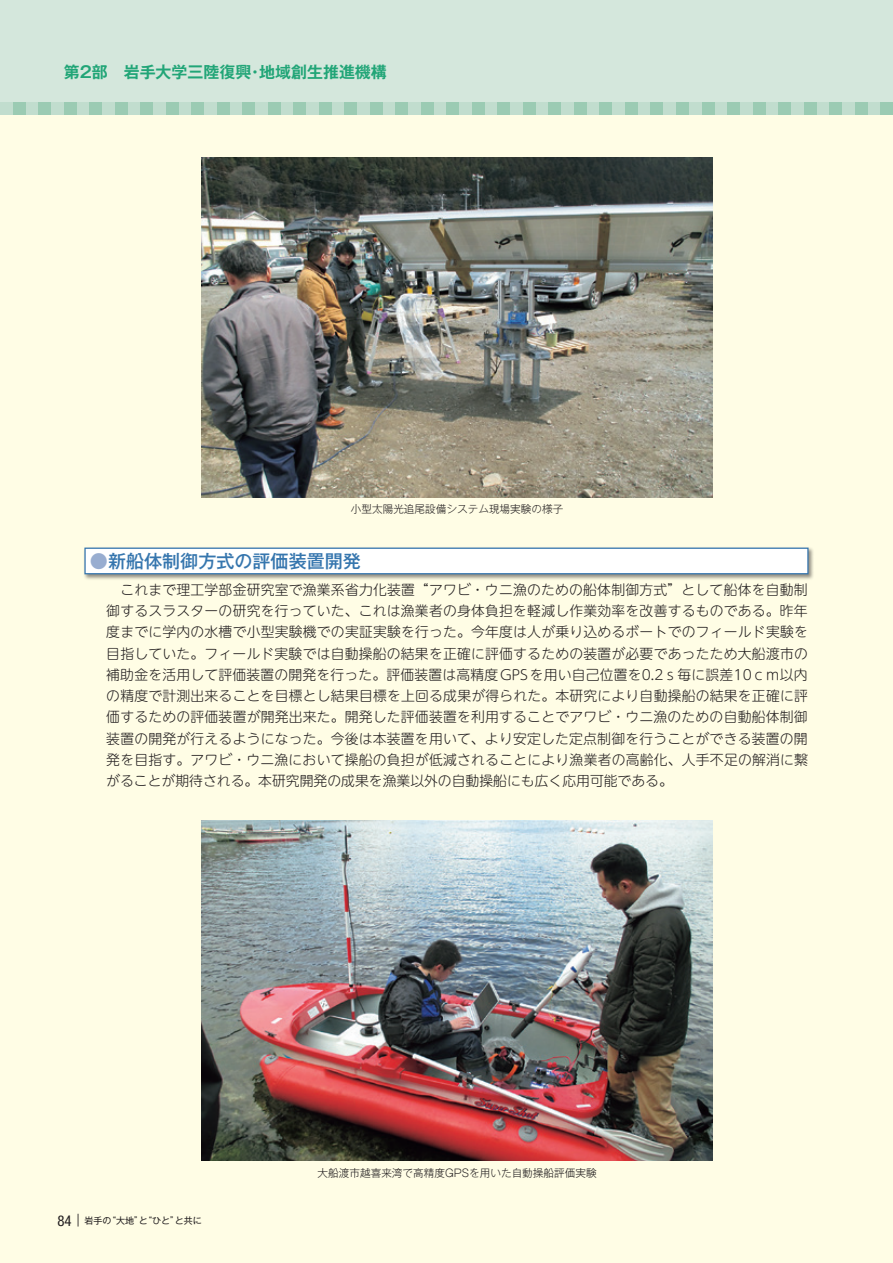
<style>
.page{position:relative;width:893px;height:1263px;background:#fff}
.page>*{position:absolute;margin:0;border:0;box-sizing:border-box;transform-origin:0 0}
.t1{font:500 18px "Gothic MB101 Pro";color:#3676ae}
.t2{font:700 15.9px "Gothic MB101 Pro De";color:#21a577}
.t3{font:300 13.8px/21.3px "UD Shin M Go Pro";color:#231f20;text-align:justify}
.t4{font:300 10.65px "Gothic MB101 Pro";color:#231f20}
.t5{font:9px "Gothic MB101 Pro";color:#231f20}
.s1{color:#98add0}
.s2{font-family:"Helvetica Neue";font-stretch:condensed;font-size:14.85px}
.s3{font-size:12.75px}
</style>
<div class="page">
<div style="left:0;top:115px;width:893px;height:1148px;background:#fffde5"></div>
<div style="left:0;top:0;width:893px;height:115px;background:#d4e7dc"></div>
<div style="left:0;top:102px;width:893px;height:13px;background:#c1ddce"></div>
<div style="left:13px;top:102px;width:13px;height:13px;background:#9bcbb3"></div>
<div style="left:38px;top:102px;width:13px;height:13px;background:#9bcbb3"></div>
<div style="left:191px;top:102px;width:13px;height:13px;background:#9bcbb3"></div>
<div style="left:217px;top:102px;width:13px;height:13px;background:#9bcbb3"></div>
<div style="left:242px;top:102px;width:13px;height:13px;background:#9bcbb3"></div>
<div style="left:268px;top:102px;width:13px;height:13px;background:#9bcbb3"></div>
<div style="left:293px;top:102px;width:13px;height:13px;background:#9bcbb3"></div>
<div style="left:319px;top:102px;width:13px;height:13px;background:#9bcbb3"></div>
<div style="left:344px;top:102px;width:13px;height:13px;background:#9bcbb3"></div>
<div style="left:370px;top:102px;width:13px;height:13px;background:#9bcbb3"></div>
<div style="left:395px;top:102px;width:13px;height:13px;background:#9bcbb3"></div>
<div style="left:421px;top:102px;width:13px;height:13px;background:#9bcbb3"></div>
<div style="left:446px;top:102px;width:13px;height:13px;background:#9bcbb3"></div>
<div style="left:472px;top:102px;width:13px;height:13px;background:#9bcbb3"></div>
<div style="left:497px;top:102px;width:13px;height:13px;background:#9bcbb3"></div>
<div style="left:523px;top:102px;width:13px;height:13px;background:#9bcbb3"></div>
<div style="left:549px;top:102px;width:12px;height:13px;background:#9bcbb3"></div>
<div style="left:574px;top:102px;width:13px;height:13px;background:#9bcbb3"></div>
<div style="left:600px;top:102px;width:12px;height:13px;background:#9bcbb3"></div>
<div style="left:625px;top:102px;width:13px;height:13px;background:#9bcbb3"></div>
<div style="left:651px;top:102px;width:12px;height:13px;background:#9bcbb3"></div>
<div style="left:676px;top:102px;width:13px;height:13px;background:#9bcbb3"></div>
<div style="left:702px;top:102px;width:12px;height:13px;background:#9bcbb3"></div>
<div style="left:727px;top:102px;width:13px;height:13px;background:#9bcbb3"></div>
<div style="left:753px;top:102px;width:12px;height:13px;background:#9bcbb3"></div>
<div style="left:778px;top:102px;width:13px;height:13px;background:#9bcbb3"></div>
<div style="left:804px;top:102px;width:12px;height:13px;background:#9bcbb3"></div>
<div style="left:829px;top:102px;width:13px;height:13px;background:#9bcbb3"></div>
<div style="left:855px;top:102px;width:12px;height:13px;background:#9bcbb3"></div>
<div style="left:880px;top:102px;width:13px;height:13px;background:#9bcbb3"></div>
<div style="left:64px;top:102px;width:13px;height:13px;background:#9bcbb3"></div>
<div style="left:89px;top:102px;width:13px;height:13px;background:#9bcbb3"></div>
<div style="left:115px;top:102px;width:13px;height:13px;background:#9bcbb3"></div>
<div style="left:140px;top:102px;width:13px;height:13px;background:#9bcbb3"></div>
<div style="left:166px;top:102px;width:13px;height:13px;background:#9bcbb3"></div>
<div style="left:83px;top:546px;width:731px;height:34px;background:#231f20;opacity:.5"></div>
<div style="left:85px;top:548px;width:723px;height:26px;background:#fff"></div>
<div style="left:84px;top:548px;width:725px;height:26px;border:1px solid #3676ae"></div>
<img style="left:202px;top:157px;width:510px;height:340px">
<img style="left:202px;top:821px;width:510px;height:340px">
<p class="t2" style="left:64px;top:59px;width:325px">第2部　岩手大学三陸復興・地域創生推進機構</p>
<p class="t4" style="left:351px;top:500px;width:214px">小型太陽光追尾設備システム現場実験の様子</p>
<h1 class="t1" style="left:90px;top:546px;width:273px"><span class="s1">●</span>新船体制御方式の評価装置開発</h1>
<p class="t3" style="left:106px;top:578px;width:703px">　これまで理工学部金研究室で漁業系省力化装置“アワビ・ウニ漁のための船体制御方式”として船体を自動制御するスラスターの研究を行っていた、これは漁業者の身体負担を軽減し作業効率を改善するものである。昨年度までに学内の水槽で小型実験機での実証実験を行った。今年度は人が乗り込めるボートでのフィールド実験を目指していた。フィールド実験では自動操船の結果を正確に評価するための装置が必要であったため大船渡市の補助金を活用して評価装置の開発を行った。評価装置は高精度GPSを用い自己位置を0.2ｓ毎に誤差10ｃｍ以内の精度で計測出来ることを目標とし結果目標を上回る成果が得られた。本研究により自動操船の結果を正確に評価するための評価装置が開発出来た。開発した評価装置を利用することでアワビ・ウニ漁のための自動船体制御装置の開発が行えるようになった。今後は本装置を用いて、より安定した定点制御を行うことができる装置の開発を目指す。アワビ・ウニ漁において操船の負担が低減されることにより漁業者の高齢化、人手不足の解消に繋がることが期待される。本研究開発の成果を漁業以外の自動操船にも広く応用可能である。</p>
<p class="t5" style="left:57px;top:1213px;width:146px"><span class="s2">84</span><span class="s3">｜</span>岩手の“大地”と“ひと”と共に</p>
<p class="t4" style="left:318px;top:1164px;width:281px">大船渡市越喜来湾で高精度GPSを用いた自動操船評価実験</p>
</div>
